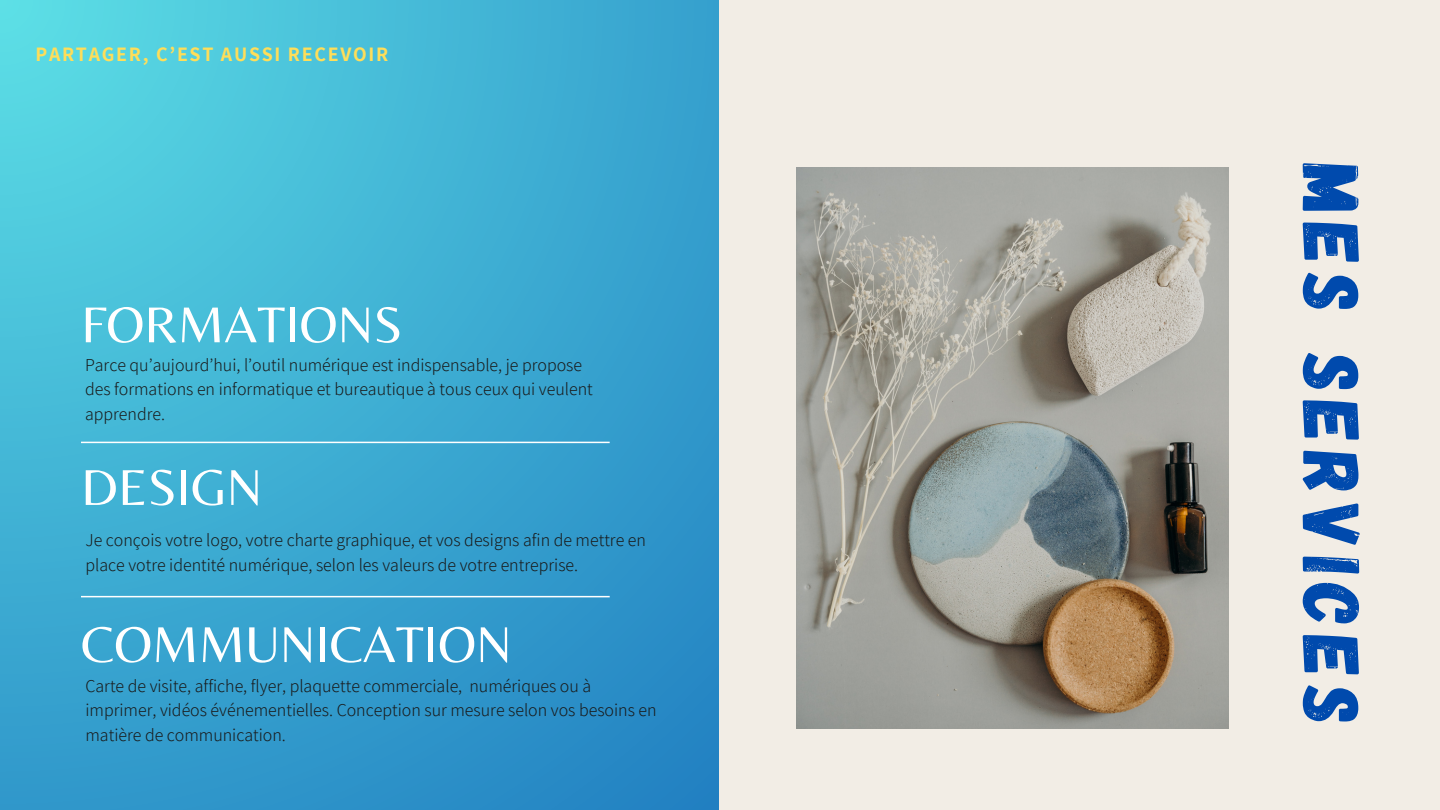
<style>
.page{position:relative;width:1440px;height:810px;background:#fff}
.page>*{position:absolute;margin:0;border:0;box-sizing:border-box;transform-origin:0 0}
.t1{font:80.6px "Gagalin";letter-spacing:.1em;color:#004aad}
.t2{font:52.4px "Belleza";color:#fff}
.t3{font:700 20px "Assistant";letter-spacing:.085em;color:#ffde59}
.t4{font:300 17.8px/24.6px "Assistant";color:#191919}
</style>
<div class="page">
<svg style="left:0;top:0;width:720px;height:810px;background:#3cabd2"></svg>
<hr style="left:81px;top:442px;width:529px;height:1px;background:#fff">
<hr style="left:81px;top:596px;width:529px;height:1px;background:#fff">
<div style="left:720px;top:0;width:720px;height:810px;background:#f2ede5"></div>
<img style="left:797px;top:167px;width:432px;height:562px">
<p class="t3" style="left:35px;top:40px;width:354px">PARTAGER, C’EST AUSSI RECEVOIR</p>
<h2 class="t2" style="left:81px;top:294px;width:323px">FORMATIONS</h2>
<p class="t4" style="left:85px;top:352px;width:509px">Parce qu’aujourd’hui, l’outil numérique est indispensable, je propose des formations en informatique et bureautique à tous ceux qui veulent apprendre.</p>
<h2 class="t2" style="left:81px;top:456px;width:183px">DESIGN</h2>
<p class="t4" style="left:85px;top:528px;width:562px">Je conçois votre logo, votre charte graphique, et vos designs afin de mettre en place votre identité numérique, selon les valeurs de votre entreprise.</p>
<h2 class="t2" style="left:81px;top:613px;width:432px">COMMUNICATION</h2>
<p class="t4" style="left:85px;top:673px;width:573px">Carte de visite, affiche, flyer, plaquette commerciale, numériques ou à imprimer, vidéos événementielles. Conception sur mesure selon vos besoins en matière de communication.</p>
<h1 class="t1" style="left:1384px;top:164px;width:563px;rotate:90deg">MES SERVICES</h1>
</div>
